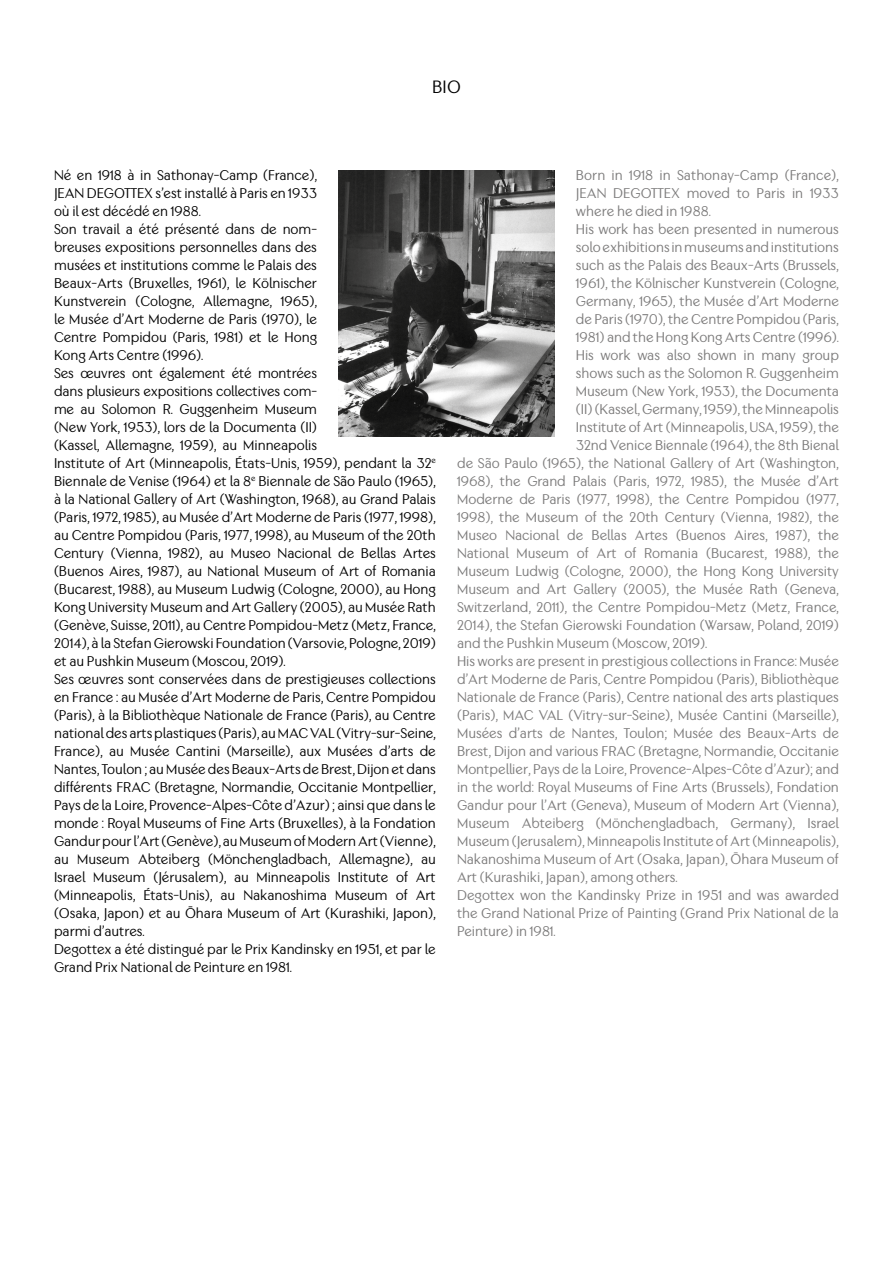
<style>
.page{position:relative;width:893px;height:1263px;background:#fff}
.page>*{position:absolute;margin:0;border:0;box-sizing:border-box;transform-origin:0 0}
.t1{font:18px "Mennour Text";color:#000}
.t2{font:14.25px/18px "Mennour Text";letter-spacing:-.005em;color:#000}
.t3{font:14.25px "Mennour Text";letter-spacing:-.005em;color:#7c7b7b}
</style>
<div class="page">
<img style="left:338px;top:171px;width:217px;height:266px">
<p class="t1" style="left:432px;top:75px;width:30px">BIO</p>
<p class="t2" style="left:54px;top:166px;width:383px">Né en 1918 à in Sathonay-Camp (France),<br>JEAN DEGOTTEX s’est installé à Paris en 1933<br>où il est décédé en 1988.<br>Son travail a été présenté dans de nom-<br>breuses expositions personnelles dans des<br>musées et institutions comme le Palais des<br>Beaux-Arts (Bruxelles, 1961), le Kölnischer<br>Kunstverein (Cologne, Allemagne, 1965),<br>le Musée d’Art Moderne de Paris (1970), le<br>Centre Pompidou (Paris, 1981) et le Hong<br>Kong Arts Centre (1996).<br>Ses œuvres ont également été montrées<br>dans plusieurs expositions collectives com-<br>me au Solomon R. Guggenheim Museum<br>(New York, 1953), lors de la Documenta (II)<br>(Kassel, Allemagne, 1959), au Minneapolis<br>Institute of Art (Minneapolis, États-Unis, 1959), pendant la 32<sup>e </sup>Biennale de Venise (1964) et la 8<sup>e</sup> Biennale de São Paulo (1965), à la National Gallery of Art (Washington, 1968), au Grand Palais (Paris, 1972, 1985), au Musée d’Art Moderne de Paris (1977, 1998), au Centre Pompidou (Paris, 1977, 1998), au Museum of the 20th Century (Vienna, 1982), au Museo Nacional de Bellas Artes (Buenos Aires, 1987), au National Museum of Art of Romania (Bucarest, 1988), au Museum Ludwig (Cologne, 2000), au Hong Kong University Museum and Art Gallery (2005), au Musée Rath (Genève, Suisse, 2011), au Centre Pompidou-Metz (Metz, France, 2014), à la Stefan Gierowski Foundation (Varsovie, Pologne, 2019) et au Pushkin Museum (Moscou, 2019).<br>Ses œuvres sont conservées dans de prestigieuses collections en France : au Musée d’Art Moderne de Paris, Centre Pompidou (Paris), à la Bibliothèque Nationale de France (Paris), au Centre national des arts plastiques (Paris), au MAC VAL (Vitry-sur-Seine, France), au Musée Cantini (Marseille), aux Musées d’arts de Nantes, Toulon ; au Musée des Beaux-Arts de Brest, Dijon et dans différents FRAC (Bretagne, Normandie, Occitanie Montpellier, Pays de la Loire, Provence-Alpes-Côte d’Azur) ; ainsi que dans le monde : Royal Museums of Fine Arts (Bruxelles), à la Fondation Gandur pour l’Art (Genève), au Museum of Modern Art (Vienne), au Museum Abteiberg (Mönchengladbach, Allemagne), au Israel Museum (Jérusalem), au Minneapolis Institute of Art (Minneapolis, États-Unis), au Nakanoshima Museum of Art (Osaka, Japon) et au Ōhara Museum of Art (Kurashiki, Japon), parmi d’autres.<br>Degottex a été distingué par le Prix Kandinsky en 1951, et par le Grand Prix National de Peinture en 1981.</p>
<p class="t3" style="left:576px;top:165px;width:265px">Born in 1918 in Sathonay-Camp (France),</p>
<p class="t3" style="left:576px;top:183px;width:265px">JEAN DEGOTTEX moved to Paris in 1933</p>
<p class="t3" style="left:576px;top:201px;width:136px">where he died in 1988.</p>
<p class="t3" style="left:576px;top:219px;width:265px">His work has been presented in numerous</p>
<p class="t3" style="left:576px;top:237px;width:264px">solo exhibitions in museums and institutions</p>
<p class="t3" style="left:576px;top:255px;width:265px">such as the Palais des Beaux-Arts (Brussels,</p>
<p class="t3" style="left:576px;top:273px;width:265px">1961), the Kölnischer Kunstverein (Cologne,</p>
<p class="t3" style="left:576px;top:291px;width:265px">Germany, 1965), the Musée d’Art Moderne</p>
<p class="t3" style="left:576px;top:309px;width:264px">de Paris (1970), the Centre Pompidou (Paris,</p>
<p class="t3" style="left:576px;top:327px;width:265px">1981) and the Hong Kong Arts Centre (1996).</p>
<p class="t3" style="left:576px;top:345px;width:265px">His work was also shown in many group</p>
<p class="t3" style="left:576px;top:363px;width:265px">shows such as the Solomon R. Guggenheim</p>
<p class="t3" style="left:576px;top:381px;width:264px">Museum (New York, 1953), the Documenta</p>
<p class="t3" style="left:576px;top:399px;width:265px">(II) (Kassel, Germany, 1959), the Minneapolis</p>
<p class="t3" style="left:576px;top:417px;width:265px">Institute of Art (Minneapolis, USA, 1959), the</p>
<p class="t3" style="left:576px;top:435px;width:265px">32nd Venice Biennale (1964), the 8th Bienal</p>
<p class="t3" style="left:457px;top:453px;width:383px">de São Paulo (1965), the National Gallery of Art (Washington,</p>
<p class="t3" style="left:457px;top:471px;width:383px">1968), the Grand Palais (Paris, 1972, 1985), the Musée d’Art</p>
<p class="t3" style="left:457px;top:489px;width:383px">Moderne de Paris (1977, 1998), the Centre Pompidou (1977,</p>
<p class="t3" style="left:457px;top:507px;width:383px">1998), the Museum of the 20th Century (Vienna, 1982), the</p>
<p class="t3" style="left:457px;top:525px;width:383px">Museo Nacional de Bellas Artes (Buenos Aires, 1987), the</p>
<p class="t3" style="left:457px;top:543px;width:383px">National Museum of Art of Romania (Bucarest, 1988), the</p>
<p class="t3" style="left:457px;top:561px;width:383px">Museum Ludwig (Cologne, 2000), the Hong Kong University</p>
<p class="t3" style="left:457px;top:579px;width:383px">Museum and Art Gallery (2005), the Musée Rath (Geneva,</p>
<p class="t3" style="left:457px;top:597px;width:383px">Switzerland, 2011), the Centre Pompidou-Metz (Metz, France,</p>
<p class="t3" style="left:457px;top:615px;width:383px">2014), the Stefan Gierowski Foundation (Warsaw, Poland, 2019)</p>
<p class="t3" style="left:457px;top:633px;width:252px">and the Pushkin Museum (Moscow, 2019).</p>
<p class="t3" style="left:457px;top:651px;width:383px">His works are present in prestigious collections in France: Musée</p>
<p class="t3" style="left:457px;top:669px;width:383px">d’Art Moderne de Paris, Centre Pompidou (Paris), Bibliothèque</p>
<p class="t3" style="left:457px;top:687px;width:383px">Nationale de France (Paris), Centre national des arts plastiques</p>
<p class="t3" style="left:457px;top:705px;width:383px">(Paris), MAC VAL (Vitry-sur-Seine), Musée Cantini (Marseille),</p>
<p class="t3" style="left:457px;top:723px;width:383px">Musées d’arts de Nantes, Toulon; Musée des Beaux-Arts de</p>
<p class="t3" style="left:457px;top:741px;width:383px">Brest, Dijon and various FRAC (Bretagne, Normandie, Occitanie</p>
<p class="t3" style="left:457px;top:759px;width:383px">Montpellier, Pays de la Loire, Provence-Alpes-Côte d’Azur); and</p>
<p class="t3" style="left:457px;top:777px;width:383px">in the world: Royal Museums of Fine Arts (Brussels), Fondation</p>
<p class="t3" style="left:457px;top:795px;width:383px">Gandur pour l’Art (Geneva), Museum of Modern Art (Vienna),</p>
<p class="t3" style="left:457px;top:813px;width:383px">Museum Abteiberg (Mönchengladbach, Germany), Israel</p>
<p class="t3" style="left:457px;top:831px;width:383px">Museum (Jerusalem), Minneapolis Institute of Art (Minneapolis),</p>
<p class="t3" style="left:457px;top:849px;width:383px">Nakanoshima Museum of Art (Osaka, Japan), Ōhara Museum of</p>
<p class="t3" style="left:457px;top:867px;width:222px">Art (Kurashiki, Japan), among others.</p>
<p class="t3" style="left:457px;top:885px;width:383px">Degottex won the Kandinsky Prize in 1951 and was awarded</p>
<p class="t3" style="left:457px;top:903px;width:383px">the Grand National Prize of Painting (Grand Prix National de la</p>
<p class="t3" style="left:457px;top:921px;width:100px">Peinture) in 1981.</p>
</div>
